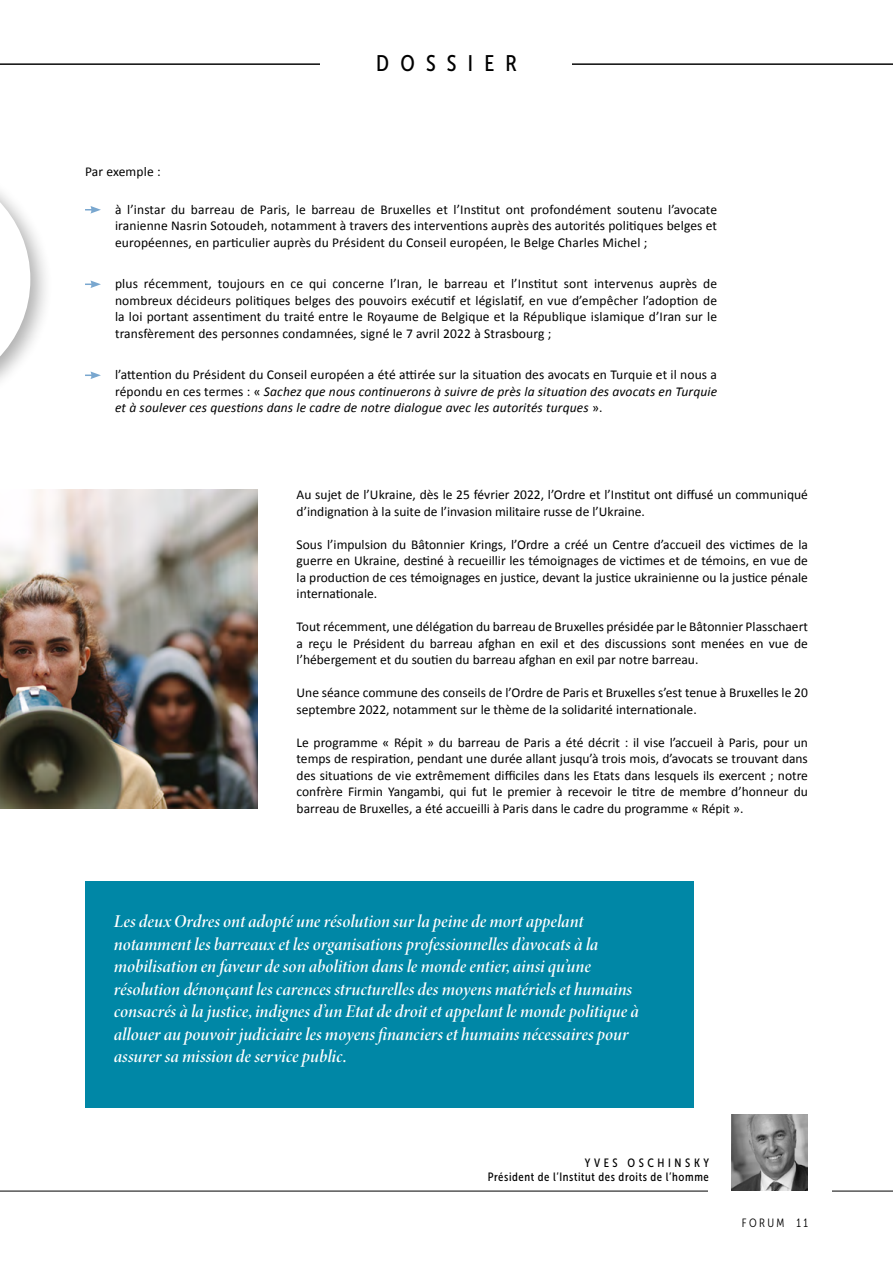
<style>
.page{position:relative;width:893px;height:1263px;background:#fff}
.page>*{position:absolute;margin:0;border:0;box-sizing:border-box;transform-origin:0 0}
.t1{font:22.5px "Museo Sans Cond 500";letter-spacing:.5em;color:#000}
.t2{font:italic 600 18px/22.5px "Minion 3 Display";letter-spacing:.005em;color:#fff}
.t3{font:13.5px/16.5px "Calibri";color:#000;text-align:justify}
.t4{font:italic 13.5px/16.5px "Calibri";letter-spacing:.01em;color:#000;text-align:justify}
.t5{font:12px "Museo Sans Cond 500";letter-spacing:.05em;color:#000}
.t6{font:12px "Museo Sans Cond 500";letter-spacing:.3em;color:#000}
.t7{font:12px "Museo Sans Cond 300";letter-spacing:.2em;color:#000}
.s1{font-style:normal}
</style>
<div class="page">
<hr style="left:0;top:1191px;width:893px;height:1px;background:#000">
<div style="left:709px;top:1123px;width:123px;height:72px;background:#fff"></div>
<img style="left:731px;top:1114px;width:77px;height:77px">
<svg style="left:85px;top:206px;width:16px;height:8px"></svg>
<svg style="left:85px;top:280px;width:16px;height:8px"></svg>
<svg style="left:85px;top:371px;width:16px;height:8px"></svg>
<img style="left:0;top:489px;width:257px;height:319px">
<div style="left:0;top:157px;width:54px;height:259px;background:#000;opacity:.32"></div>
<svg style="left:0;top:166px;width:30px;height:226px"></svg>
<div style="left:85px;top:882px;width:608px;height:226px;background:#0087a6"></div>
<hr style="left:0;top:64px;width:893px;height:1px;background:#000">
<div style="left:320px;top:55px;width:252px;height:21px;background:#fff"></div>
<p class="t1" style="left:376px;top:51px;width:142px">DOSSIER</p>
<p class="t3" style="left:85px;top:163px;width:77px">Par exemple :</p>
<p class="t3" style="left:115px;top:200px;width:604px">à l’instar du barreau de Paris, le barreau de Bruxelles et l’Institut ont profondément soutenu l’avocate iranienne Nasrin Sotoudeh, notamment à travers des interventions auprès des autorités politiques belges et européennes, en particulier auprès du Président du Conseil européen, le Belge Charles Michel ;</p>
<p class="t3" style="left:115px;top:275px;width:604px">plus récemment, toujours en ce qui concerne l’Iran, le barreau et l’Institut sont intervenus auprès de nombreux décideurs politiques belges des pouvoirs exécutif et législatif, en vue d’empêcher l’adoption de la loi portant assentiment du traité entre le Royaume de Belgique et la République islamique d’Iran sur le transfèrement des personnes condamnées, signé le 7 avril 2022 à Strasbourg ;</p>
<p class="t4" style="left:115px;top:366px;width:604px"><span class="s1">l’attention du Président du Conseil européen a été attirée sur la situation des avocats en Turquie et il nous a répondu en ces termes : «</span> Sachez que nous continuerons à suivre de près la situation des avocats en Turquie et à soulever ces questions dans le cadre de notre dialogue avec les autorités turques <span class="s1">».</span></p>
<p class="t3" style="left:297px;top:486px;width:513px">Au sujet de l’Ukraine, dès le 25 février 2022, l’Ordre et l’Institut ont diffusé un communiqué d’indignation à la suite de l’invasion militaire russe de l’Ukraine.</p>
<p class="t3" style="left:297px;top:535px;width:513px">Sous l’impulsion du Bâtonnier Krings, l’Ordre a créé un Centre d’accueil des victimes de la guerre en Ukraine, destiné à recueillir les témoignages de victimes et de témoins, en vue de la production de ces témoignages en justice, devant la justice ukrainienne ou la justice pénale internationale.</p>
<p class="t3" style="left:297px;top:618px;width:513px">Tout récemment, une délégation du barreau de Bruxelles présidée par le Bâtonnier Plasschaert a reçu le Président du barreau afghan en exil et des discussions sont menées en vue de l’hébergement et du soutien du barreau afghan en exil par notre barreau.</p>
<p class="t3" style="left:297px;top:684px;width:513px">Une séance commune des conseils de l’Ordre de Paris et Bruxelles s’est tenue à Bruxelles le 20 septembre 2022, notamment sur le thème de la solidarité internationale.</p>
<p class="t3" style="left:297px;top:733px;width:513px">Le programme « Répit » du barreau de Paris a été décrit : il vise l’accueil à Paris, pour un temps de respiration, pendant une durée allant jusqu’à trois mois, d’avocats se trouvant dans des situations de vie extrêmement difficiles dans les Etats dans lesquels ils exercent ; notre confrère Firmin Yangambi, qui fut le premier à recevoir le titre de membre d’honneur du barreau de Bruxelles, a été accueilli à Paris dans le cadre du programme « Répit ».</p>
<p class="t2" style="left:114px;top:910px;width:527px">Les deux Ordres ont adopté une résolution sur la peine de mort appelant notamment les barreaux et les organisations professionnelles d’avocats à la mobilisation en faveur de son abolition dans le monde entier, ainsi qu’une résolution dénonçant les carences structurelles des moyens matériels et humains consacrés à la justice, indignes d’un Etat de droit et appelant le monde politique à allouer au pouvoir judiciaire les moyens financiers et humains nécessaires pour assurer sa mission de service public.</p>
<p class="t6" style="left:585px;top:1156px;width:126px">YVES OSCHINSKY</p>
<p class="t5" style="left:488px;top:1170px;width:223px">Président de l’Institut des droits de l’homme</p>
<p class="t7" style="left:742px;top:1217px;width:68px">FORUM 11</p>
</div>
